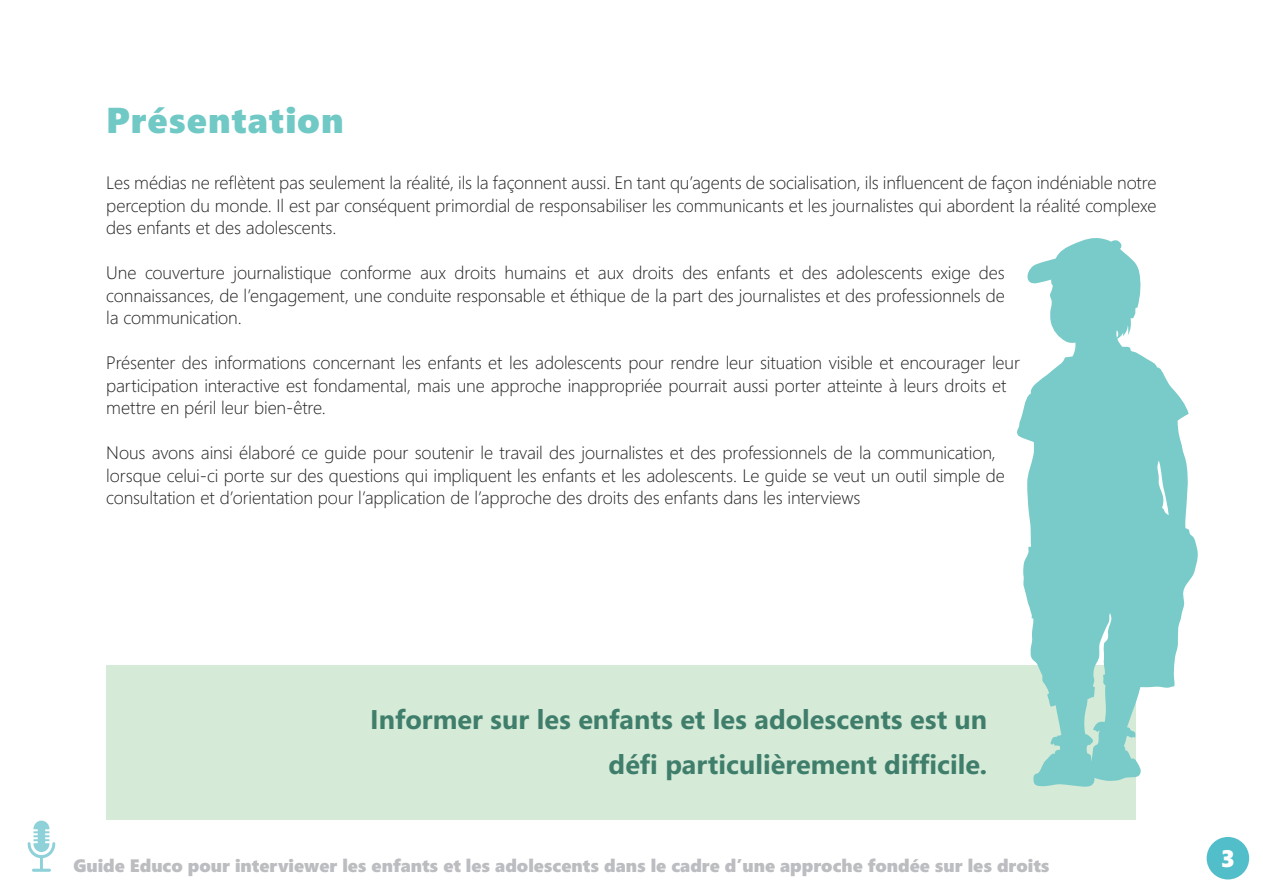
<style>
.page{position:relative;width:1263px;height:893px;background:#fff}
.page>*{position:absolute;margin:0;border:0;box-sizing:border-box;transform-origin:0 0}
.H1-Capitulo{font:900 36px "Segoe";letter-spacing:.025em;color:#71c9c6}
.H3-entretitulo{font:700 27px/45px "Segoe";color:#407e6c;text-align:right}
.t1{font:900 24px "Segoe";color:#fff}
.t2{font:300 18px/22.5px "Segoe";letter-spacing:-.01em;color:#231f20;text-align:justify}
.t3{font:900 18px "Segoe";color:#bcbdc0}
</style>
<div class="page">
<div style="left:1206px;top:837px;width:43px;height:42px;background:#52bec9;border-radius:50%"></div>
<svg style="left:28px;top:821px;width:27px;height:51px"></svg>
<div style="left:106px;top:665px;width:1030px;height:155px;background:#d5ead7"></div>
<svg style="left:1017px;top:238px;width:181px;height:549px;fill:#78cbc9"></svg>
<p class="H1-Capitulo" style="left:106px;top:100px;width:239px">Présentation</p>
<p class="t2" style="left:106px;top:172px;width:1052px">Les médias ne reflètent pas seulement la réalité, ils la façonnent aussi. En tant qu’agents de socialisation, ils influencent de façon indéniable notre perception du monde. Il est par conséquent primordial de responsabiliser les communicants et les journalistes qui abordent la réalité complexe des enfants et des adolescents.</p>
<p class="t2" style="left:106px;top:262px;width:900px">Une couverture journalistique conforme aux droits humains et aux droits des enfants et des adolescents exige des connaissances, de l’engagement, une conduite responsable et éthique de la part des journalistes et des professionnels de la communication.</p>
<p class="t2" style="left:106px;top:352px;width:915px;text-align:left">Présenter des informations concernant les enfants et les adolescents pour rendre leur situation visible et encourager leur participation interactive est fondamental, mais une approche inappropriée pourrait aussi porter atteinte à leurs droits et mettre en péril leur bien-être.</p>
<p class="t2" style="left:106px;top:442px;width:900px;text-align:left">Nous avons ainsi élaboré ce guide pour soutenir le travail des journalistes et des professionnels de la communication, lorsque celui-ci porte sur des questions qui impliquent les enfants et les adolescents. Le guide se veut un outil simple de consultation et d’orientation pour l’application de l’approche des droits des enfants dans les interviews</p>
<p class="H3-entretitulo" style="left:370px;top:696px;width:618px">Informer sur les enfants et les adolescents est un défi particulièrement difficile.</p>
<p class="t3" style="left:73px;top:855px;width:978px">Guide Educo pour interviewer les enfants et les adolescents dans le cadre d’une approche fondée sur les droits</p>
<h3 class="t1" style="left:1220px;top:845px;width:16px">3</h3>
</div>
